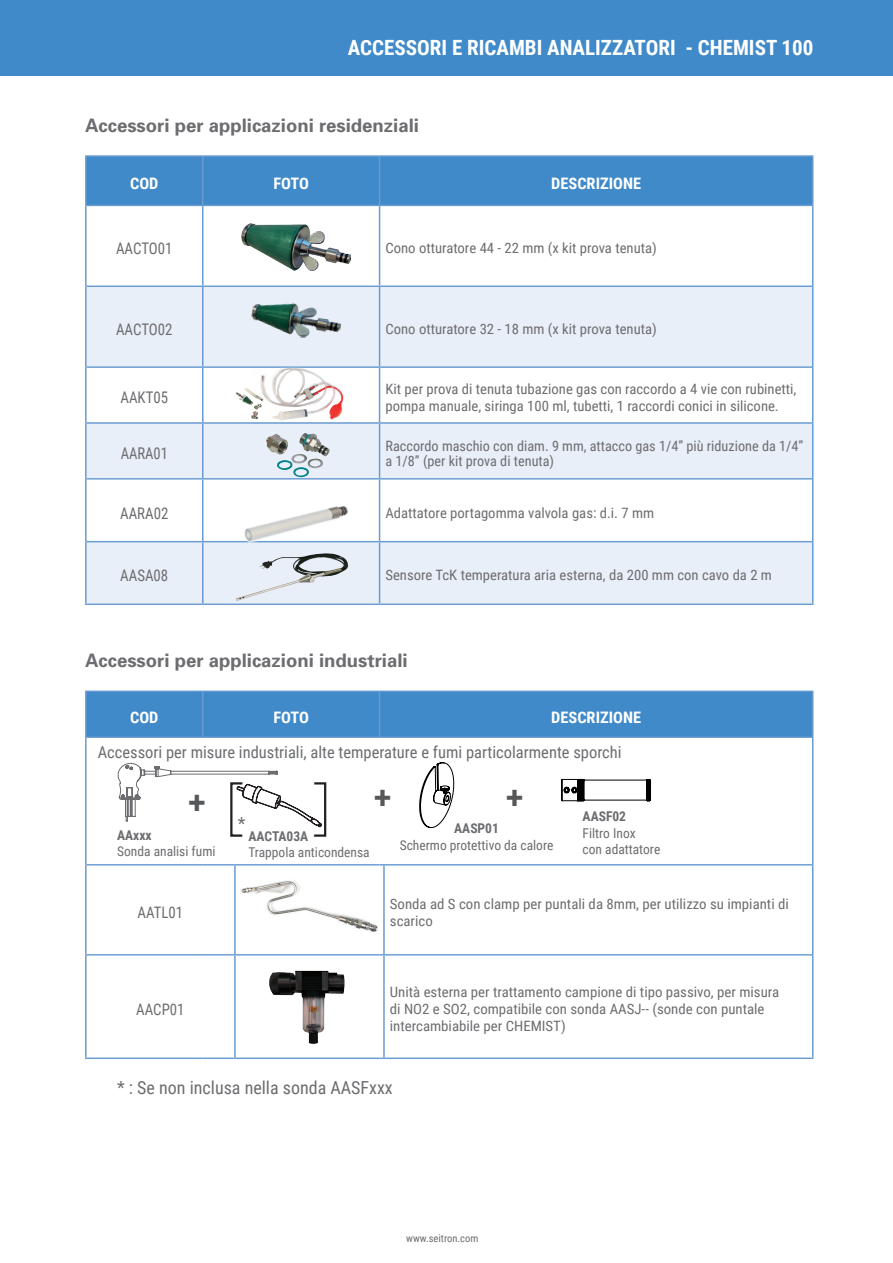
<style>
.page{position:relative;width:893px;height:1263px;background:#fff}
.page>*{position:absolute;margin:0;border:0;box-sizing:border-box;transform-origin:0 0}
.t1{font:700 31.2px "Roboto";color:#57585a}
.t2{font:700 21px "Roboto Condensed";color:#fff}
.t3{font:700 18.6px "Univers";color:#6c6d70}
.t4{font:18px "Roboto Condensed";color:#6c6d70}
.t5{font:16.5px "Roboto Condensed";color:#6c6d70}
.t6{font:16.2px "Roboto Condensed";color:#6c6d70;scale:.9 1}
.t7{font:16.05px "Roboto Condensed";color:#6c6d70;scale:.93 1}
.t8{font:700 15.9px "Roboto Condensed";color:#fff}
.t9{font:15.9px "Roboto Condensed";color:#6c6d70;scale:.94 1}
.t10{font:14.25px/17.4px "Roboto Condensed";color:#6c6d70}
.t11{font:14.25px/17.2px "Roboto Condensed";color:#6c6d70;scale:1.04 1}
.t12{font:13.5px "Roboto Condensed";color:#6c6d70}
.t13{font:700 13.5px "Roboto Condensed";color:#6c6d70}
.t14{font:10.5px "Roboto Condensed";color:#6c6d70}
</style>
<div class="page">
<div style="left:0;top:0;width:893px;height:75px;background:#408ac9"></div>
<div style="left:87px;top:157px;width:725px;height:48px;background:#408ac9"></div>
<svg style="left:87px;top:287px;width:725px;height:316px;fill:#e9eff8"></svg>
<hr style="left:85px;top:155px;width:118px;height:2px;background:#699bd2">
<hr style="left:203px;top:155px;width:177px;height:2px;background:#699bd2">
<hr style="left:380px;top:155px;width:433px;height:2px;background:#699bd2">
<hr style="left:87px;top:205px;width:116px;height:1px;background:#699bd2">
<hr style="left:203px;top:205px;width:177px;height:1px;background:#699bd2">
<hr style="left:380px;top:205px;width:433px;height:1px;background:#699bd2">
<hr style="left:87px;top:286px;width:116px;height:1px;background:#699bd2">
<hr style="left:203px;top:286px;width:177px;height:1px;background:#699bd2">
<hr style="left:380px;top:286px;width:432px;height:1px;background:#699bd2">
<hr style="left:87px;top:366px;width:116px;height:2px;background:#699bd2">
<hr style="left:203px;top:366px;width:177px;height:2px;background:#699bd2">
<hr style="left:380px;top:366px;width:432px;height:2px;background:#699bd2">
<hr style="left:87px;top:478px;width:116px;height:1px;background:#699bd2">
<hr style="left:203px;top:478px;width:177px;height:1px;background:#699bd2">
<hr style="left:380px;top:478px;width:432px;height:1px;background:#699bd2">
<hr style="left:87px;top:541px;width:116px;height:1px;background:#699bd2">
<hr style="left:203px;top:541px;width:177px;height:1px;background:#699bd2">
<hr style="left:380px;top:541px;width:432px;height:1px;background:#699bd2">
<hr style="left:85px;top:603px;width:118px;height:2px;background:#699bd2">
<hr style="left:203px;top:603px;width:177px;height:2px;background:#699bd2">
<hr style="left:380px;top:603px;width:433px;height:2px;background:#699bd2">
<hr style="left:85px;top:157px;width:2px;height:48px;background:#699bd2">
<hr style="left:202px;top:157px;width:1px;height:48px;background:#699bd2">
<hr style="left:379px;top:157px;width:1px;height:48px;background:#699bd2">
<hr style="left:85px;top:205px;width:2px;height:81px;background:#699bd2">
<hr style="left:202px;top:206px;width:1px;height:80px;background:#699bd2">
<hr style="left:379px;top:206px;width:1px;height:80px;background:#699bd2">
<hr style="left:812px;top:206px;width:1px;height:80px;background:#699bd2">
<hr style="left:85px;top:286px;width:2px;height:81px;background:#699bd2">
<hr style="left:202px;top:287px;width:1px;height:79px;background:#699bd2">
<hr style="left:379px;top:287px;width:1px;height:79px;background:#699bd2">
<hr style="left:812px;top:286px;width:1px;height:81px;background:#699bd2">
<hr style="left:85px;top:367px;width:2px;height:55px;background:#699bd2">
<hr style="left:202px;top:368px;width:1px;height:54px;background:#699bd2">
<hr style="left:379px;top:368px;width:1px;height:54px;background:#699bd2">
<hr style="left:812px;top:367px;width:1px;height:55px;background:#699bd2">
<hr style="left:85px;top:479px;width:2px;height:63px;background:#699bd2">
<hr style="left:202px;top:479px;width:1px;height:62px;background:#699bd2">
<hr style="left:379px;top:479px;width:1px;height:62px;background:#699bd2">
<hr style="left:812px;top:479px;width:1px;height:63px;background:#699bd2">
<hr style="left:85px;top:542px;width:2px;height:61px;background:#699bd2">
<hr style="left:202px;top:542px;width:1px;height:61px;background:#699bd2">
<hr style="left:379px;top:542px;width:1px;height:61px;background:#699bd2">
<hr style="left:812px;top:542px;width:1px;height:61px;background:#699bd2">
<hr style="left:812px;top:157px;width:1px;height:48px;background:#699bd2">
<hr style="left:85px;top:422px;width:118px;height:2px;background:#699bd2">
<hr style="left:85px;top:424px;width:2px;height:55px;background:#699bd2">
<hr style="left:203px;top:422px;width:177px;height:2px;background:#699bd2">
<hr style="left:202px;top:424px;width:1px;height:54px;background:#699bd2">
<hr style="left:380px;top:422px;width:433px;height:2px;background:#699bd2">
<hr style="left:379px;top:424px;width:1px;height:54px;background:#699bd2">
<hr style="left:812px;top:424px;width:1px;height:55px;background:#699bd2">
<img style="left:236px;top:553px;width:114px;height:48px">
<img style="left:235px;top:366px;width:112px;height:59px">
<img style="left:241px;top:223px;width:109px;height:47px">
<img style="left:250px;top:299px;width:93px;height:43px">
<img style="left:240px;top:480px;width:112px;height:87px">
<img style="left:265px;top:432px;width:66px;height:46px">
<svg style="left:87px;top:865px;width:725px;height:1px"></svg>
<hr style="left:85px;top:690px;width:118px;height:2px;background:#699bd2">
<div style="left:86px;top:690px;width:727px;height:48px;background:#408ac9"></div>
<hr style="left:384px;top:736px;width:429px;height:2px;background:#699bd2">
<hr style="left:87px;top:864px;width:116px;height:1px;background:#699bd2">
<hr style="left:203px;top:864px;width:32px;height:1px;background:#699bd2">
<hr style="left:235px;top:864px;width:145px;height:1px;background:#699bd2">
<hr style="left:384px;top:864px;width:428px;height:1px;background:#699bd2">
<hr style="left:87px;top:954px;width:116px;height:1px;background:#699bd2">
<hr style="left:203px;top:954px;width:32px;height:1px;background:#699bd2">
<hr style="left:235px;top:954px;width:145px;height:1px;background:#699bd2">
<hr style="left:384px;top:954px;width:428px;height:1px;background:#699bd2">
<hr style="left:85px;top:1057px;width:118px;height:2px;background:#699bd2">
<hr style="left:203px;top:1057px;width:32px;height:2px;background:#699bd2">
<hr style="left:235px;top:1057px;width:145px;height:2px;background:#699bd2">
<hr style="left:384px;top:1057px;width:429px;height:2px;background:#699bd2">
<hr style="left:85px;top:692px;width:2px;height:45px;background:#699bd2">
<hr style="left:202px;top:692px;width:1px;height:44px;background:#699bd2">
<hr style="left:379px;top:692px;width:1px;height:44px;background:#699bd2">
<hr style="left:85px;top:737px;width:2px;height:128px;background:#699bd2">
<hr style="left:812px;top:738px;width:1px;height:127px;background:#699bd2">
<hr style="left:85px;top:865px;width:2px;height:90px;background:#699bd2">
<hr style="left:234px;top:865px;width:2px;height:89px;background:#699bd2">
<hr style="left:383px;top:865px;width:2px;height:89px;background:#699bd2">
<hr style="left:812px;top:865px;width:1px;height:90px;background:#699bd2">
<hr style="left:85px;top:955px;width:2px;height:102px;background:#699bd2">
<hr style="left:234px;top:955px;width:2px;height:102px;background:#699bd2">
<hr style="left:383px;top:955px;width:2px;height:102px;background:#699bd2">
<hr style="left:812px;top:955px;width:1px;height:102px;background:#699bd2">
<hr style="left:812px;top:692px;width:1px;height:44px;background:#699bd2">
<svg style="left:419px;top:762px;width:35px;height:66px"></svg>
<svg style="left:561px;top:779px;width:90px;height:22px"></svg>
<div style="left:230px;top:782px;width:14px;height:55px;border:2px solid #231f20"></div>
<div style="left:313px;top:782px;width:13px;height:55px;border:2px solid #231f20"></div>
<svg style="left:117px;top:762px;width:205px;height:65px"></svg>
<img style="left:241px;top:880px;width:137px;height:52px">
<img style="left:269px;top:970px;width:76px;height:74px">
<p class="t2" style="left:348px;top:33px;width:467px">ACCESSORI E RICAMBI ANALIZZATORI - CHEMIST 100</p>
<p class="t3" style="left:85px;top:114px;width:335px">Accessori per applicazioni residenziali</p>
<p class="t8" style="left:130px;top:172px;width:30px">COD</p>
<p class="t8" style="left:273px;top:172px;width:37px">FOTO</p>
<p class="t8" style="left:551px;top:172px;width:91px">DESCRIZIONE</p>
<p class="t7" style="left:116px;top:237px;width:62px">AACTO01</p>
<p class="t10" style="left:385px;top:239px;width:273px">Cono otturatore 44 - 22 mm (x kit prova tenuta)</p>
<p class="t7" style="left:116px;top:318px;width:62px">AACTO02</p>
<p class="t10" style="left:385px;top:320px;width:273px">Cono otturatore 32 - 18 mm (x kit prova tenuta)</p>
<p class="t7" style="left:120px;top:386px;width:53px">AAKT05</p>
<p class="t10" style="left:385px;top:379px;width:412px">Kit per prova di tenuta tubazione gas con raccordo a 4 vie con rubinetti, pompa manuale, siringa 100 ml, tubetti, 1 raccordi conici in silicone.</p>
<p class="t6" style="left:121px;top:442px;width:54px">AARA01</p>
<p class="t10" style="left:385px;top:438px;width:419px;line-height:14.7px">Raccordo maschio con diam. 9 mm, attacco gas 1/4” più riduzione da 1/4” a 1/8” (per kit prova di tenuta)</p>
<p class="t7" style="left:120px;top:502px;width:53px">AARA02</p>
<p class="t10" style="left:385px;top:503px;width:270px">Adattatore portagomma valvola gas: d.i. 7 mm</p>
<p class="t7" style="left:120px;top:564px;width:53px">AASA08</p>
<p class="t10" style="left:385px;top:566px;width:388px">Sensore TcK temperatura aria esterna, da 200 mm con cavo da 2 m</p>
<p class="t3" style="left:85px;top:649px;width:324px">Accessori per applicazioni industriali</p>
<p class="t8" style="left:130px;top:706px;width:30px">COD</p>
<p class="t8" style="left:273px;top:706px;width:37px">FOTO</p>
<p class="t8" style="left:551px;top:706px;width:91px">DESCRIZIONE</p>
<p class="t5" style="left:98px;top:740px;width:525px">Accessori per misure industriali, alte temperature e fumi particolarmente sporchi</p>
<p class="t1" style="left:189px;top:780px;width:19px">+</p>
<p class="t1" style="left:374px;top:775px;width:19px">+</p>
<p class="t1" style="left:506px;top:775px;width:19px">+</p>
<p class="t13" style="left:117px;top:826px;width:36px">AAxxx</p>
<p class="t12" style="left:117px;top:842px;width:100px">Sonda analisi fumi</p>
<p class="t13" style="left:583px;top:807px;width:45px">AASF02</p>
<p class="t12" style="left:583px;top:824px;width:54px">Filtro Inox</p>
<p class="t12" style="left:583px;top:840px;width:79px">con adattatore</p>
<p class="t4" style="left:238px;top:810px;width:9px">*</p>
<p class="t13" style="left:454px;top:819px;width:46px">AASP01</p>
<p class="t12" style="left:400px;top:835px;width:155px">Schermo protettivo da calore</p>
<p class="t13" style="left:248px;top:826px;width:61px">AACTA03A</p>
<p class="t12" style="left:248px;top:843px;width:123px">Trappola anticondensa</p>
<p class="t9" style="left:138px;top:901px;width:50px">AATL01</p>
<p class="t11" style="left:390px;top:894px;width:385px">Sonda ad S con clamp per puntali da 8mm, per utilizzo su impianti di scarico</p>
<p class="t9" style="left:136px;top:998px;width:53px">AACP01</p>
<p class="t11" style="left:390px;top:982px;width:376px">Unità esterna per trattamento campione di tipo passivo, per misura di NO2 e SO2, compatibile con sonda AASJ-- (sonde con puntale intercambiabile per CHEMIST)</p>
<p class="t4" style="left:117px;top:1075px;width:277px">* : Se non inclusa nella sonda AASFxxx</p>
<p class="t14" style="left:406px;top:1230px;width:74px">www.seitron.com</p>
</div>
